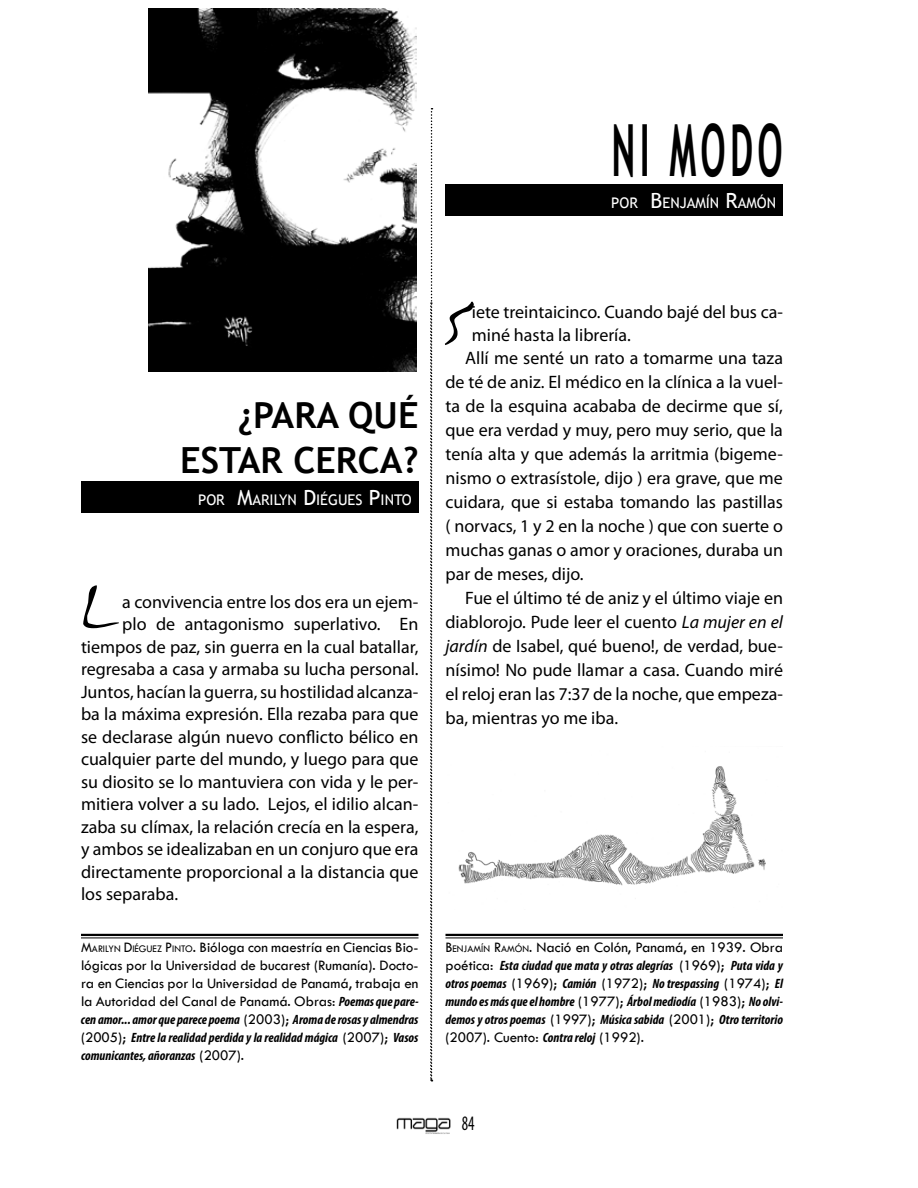
<style>
.page{position:relative;width:918px;height:1188px;background:#fff}
.page>*{position:absolute;margin:0;border:0;box-sizing:border-box;transform-origin:0 0}
.t1{font:76.2px "Inkburrow";color:#000}
.t2{font:700 72px "Trebuchet MS";letter-spacing:.12em;color:#000;scale:.5 1}
.t3{font:700 36px "Trebuchet MS";color:#000}
.t4{font:condensed 20.7px "Myriad Pro";color:#000;scale:.8 1}
.t5{font:18px "Myriad Pro";color:#000}
.t6{font:15px/18px "Tw Cen";color:#000;text-align:justify}
.t7{font:14.7px "Trebuchet MS";color:#fff}
.t8{font:italic 700 condensed 13.5px/18px "Myriad Pro";color:#000;text-align:justify}
.s1{font-size:21px}
.s2{font-style:inherit}
.s3{font-size:10.5px}
.s4{font-family:"Myriad Pro";font-weight:700;font-style:italic;font-stretch:condensed;font-size:13.5px}
.s5{font-family:"Tw Cen";font-weight:400;font-style:normal;font-stretch:normal;font-size:15px}
.s6{font-style:italic}
</style>
<div class="page">
<div style="left:446px;top:185px;width:337px;height:31px;background:#000"></div>
<div style="left:81px;top:481px;width:337px;height:31px;background:#000"></div>
<svg style="left:430px;top:108px;width:3px;height:974px"></svg>
<img style="left:149px;top:9px;width:268px;height:363px">
<img style="left:458px;top:766px;width:308px;height:120px">
<img style="left:396px;top:1117px;width:55px;height:17px">
<hr style="left:446px;top:934px;width:337px;height:2px;background:#000">
<hr style="left:446px;top:938px;width:337px;height:1px;background:#000">
<hr style="left:81px;top:934px;width:337px;height:2px;background:#000">
<hr style="left:81px;top:938px;width:337px;height:1px;background:#000">
<h2 class="t2" style="left:612px;top:105px;width:344px">NI MODO</h2>
<p class="t7" style="left:611px;top:194px;width:166px">POR <span class="s1">B</span>ENJAMÍN <span class="s1">R</span>AMÓN</p>
<h3 class="t3" style="left:237px;top:392px;width:58px">¿PARA</h3>
<h3 class="t3" style="left:348px;top:392px;width:72px">QUÉ</h3>
<h3 class="t3" style="left:180px;top:437px;width:22px">ESTAR</h3>
<h3 class="t3" style="left:293px;top:437px;width:23px">CERCA</h3>
<h3 class="t3" style="left:403px;top:437px;width:17px">?</h3>
<p class="t7" style="left:198px;top:491px;width:215px">POR <span class="s1">M</span>ARI LYN <span class="s1">D</span> I ÉGUES <span class="s1">P</span>I NTO</p>
<h1 class="t1" style="left:81px;top:567px;width:43px">L</h1>
<p class="t5" style="left:122px;top:591px;width:298px">a convivencia entre los dos era un ejem-</p>
<p class="t5" style="left:122px;top:613px;width:298px">plo de antagonismo superlativo. En</p>
<p class="t5" style="left:81px;top:636px;width:339px">tiempos de paz, sin guerra en la cual batallar,</p>
<p class="t5" style="left:81px;top:658px;width:339px">regresaba a casa y armaba su lucha personal.</p>
<p class="t5" style="left:81px;top:681px;width:339px">Juntos, hacían la guerra, su hostilidad alcanza-</p>
<p class="t5" style="left:81px;top:703px;width:339px">ba la máxima expresión. Ella rezaba para que</p>
<p class="t5" style="left:81px;top:726px;width:339px">se declarase algún nuevo conflicto bélico en</p>
<p class="t5" style="left:81px;top:748px;width:339px">cualquier parte del mundo, y luego para que</p>
<p class="t5" style="left:81px;top:771px;width:339px">su diosito se lo mantuviera con vida y le per-</p>
<p class="t5" style="left:81px;top:793px;width:339px">mitiera volver a su lado. Lejos, el idilio alcan-</p>
<p class="t5" style="left:81px;top:816px;width:339px">zaba su clímax, la relación crecía en la espera,</p>
<p class="t5" style="left:81px;top:838px;width:339px">y ambos se idealizaban en un conjuro que era</p>
<p class="t5" style="left:81px;top:861px;width:339px">directamente proporcional a la distancia que</p>
<p class="t5" style="left:81px;top:883px;width:99px">los separaba.</p>
<p class="t6" style="left:81px;top:938px;width:339px"><span class="s2">M</span><span class="s3">ARILYN</span> <span class="s2">D</span><span class="s3">IÉGUEZ</span> <span class="s2">P</span><span class="s3">INTO</span>. Bióloga con maestría en Ciencias Bio&shy;lógicas por la Universidad de bucarest (Rumanía). Docto&shy;ra en Ciencias por la Universidad de Panamá, trabaja en la Autoridad del Canal de Panamá. Obras: <span class="s4">Poemas que pare-</span></p>
<p class="t8" style="left:81px;top:1010px;width:339px">cen amor... amor que parece poema <span class="s5">(2003);</span> Aroma de rosas y almendras <span class="s5">(2005);</span> Entre la realidad perdida y la realidad mágica <span class="s5">(2007);</span> Vasos comunicantes, añoranzas <span class="s5">(2007).</span></p>
<h1 class="t1" style="left:446px;top:277px;width:28px">S</h1>
<p class="t5" style="left:472px;top:301px;width:313px">iete treintaicinco. Cuando bajé del bus ca-</p>
<p class="t5" style="left:472px;top:323px;width:161px">miné hasta la librería.</p>
<p class="t5" style="left:465px;top:347px;width:319px">Allí me senté un rato a tomarme una taza</p>
<p class="t5" style="left:445px;top:371px;width:339px">de té de aniz. El médico en la clínica a la vuel-</p>
<p class="t5" style="left:445px;top:395px;width:339px">ta de la esquina acababa de decirme que sí,</p>
<p class="t5" style="left:445px;top:419px;width:339px">que era verdad y muy, pero muy serio, que la</p>
<p class="t5" style="left:445px;top:443px;width:339px">tenía alta y que además la arritmia (bigeme-</p>
<p class="t5" style="left:445px;top:467px;width:339px">nismo o extrasístole, dijo ) era grave, que me</p>
<p class="t5" style="left:445px;top:491px;width:339px">cuidara, que si estaba tomando las pastillas</p>
<p class="t5" style="left:445px;top:515px;width:339px">( norvacs, 1 y 2 en la noche ) que con suerte o</p>
<p class="t5" style="left:445px;top:539px;width:339px">muchas ganas o amor y oraciones, duraba un</p>
<p class="t5" style="left:445px;top:563px;width:140px">par de meses, dijo.</p>
<p class="t5" style="left:465px;top:587px;width:319px">Fue el último té de aniz y el último viaje en</p>
<p class="t5" style="left:445px;top:611px;width:339px">diablorojo. Pude leer el cuento <span class="s6">La mujer en el</span></p>
<p class="t5" style="left:445px;top:635px;width:339px"><span class="s6">jardín</span> de Isabel, qué bueno!, de verdad, bue-</p>
<p class="t5" style="left:445px;top:659px;width:339px">nísimo! No pude llamar a casa. Cuando miré</p>
<p class="t5" style="left:445px;top:683px;width:339px">el reloj eran las 7:37 de la noche, que empeza-</p>
<p class="t5" style="left:445px;top:707px;width:174px">ba, mientras yo me iba.</p>
<p class="t6" style="left:446px;top:938px;width:339px"><span class="s2">B</span> <span class="s3">ENJAMÍN</span> <span class="s2">R</span><span class="s3">AMÓN</span><span class="s2">.</span> Nació en Colón, Panamá, en 1939. Obra</p>
<p class="t8" style="left:445px;top:956px;width:339px"><span class="s5">poética:</span> Esta ciudad que mata y otras alegrías <span class="s5">(1969);</span> Puta vida y otros poemas <span class="s5">(1969);</span> Camión <span class="s5">(1972);</span> No trespassing <span class="s5">(1974);</span> El mundo es más que el hombre <span class="s5">(1977);</span> Árbol mediodía <span class="s5">(1983);</span> No olvi&shy;demos y otros poemas <span class="s5">(1997);</span> Música sabida <span class="s5">(2001);</span> Otro territorio</p>
<p class="t6" style="left:446px;top:1028px;width:200px">(2007). Cuento: <span class="s4">Contra reloj</span> (1992).</p>
<p class="t4" style="left:462px;top:1111px;width:17px">84</p>
</div>
